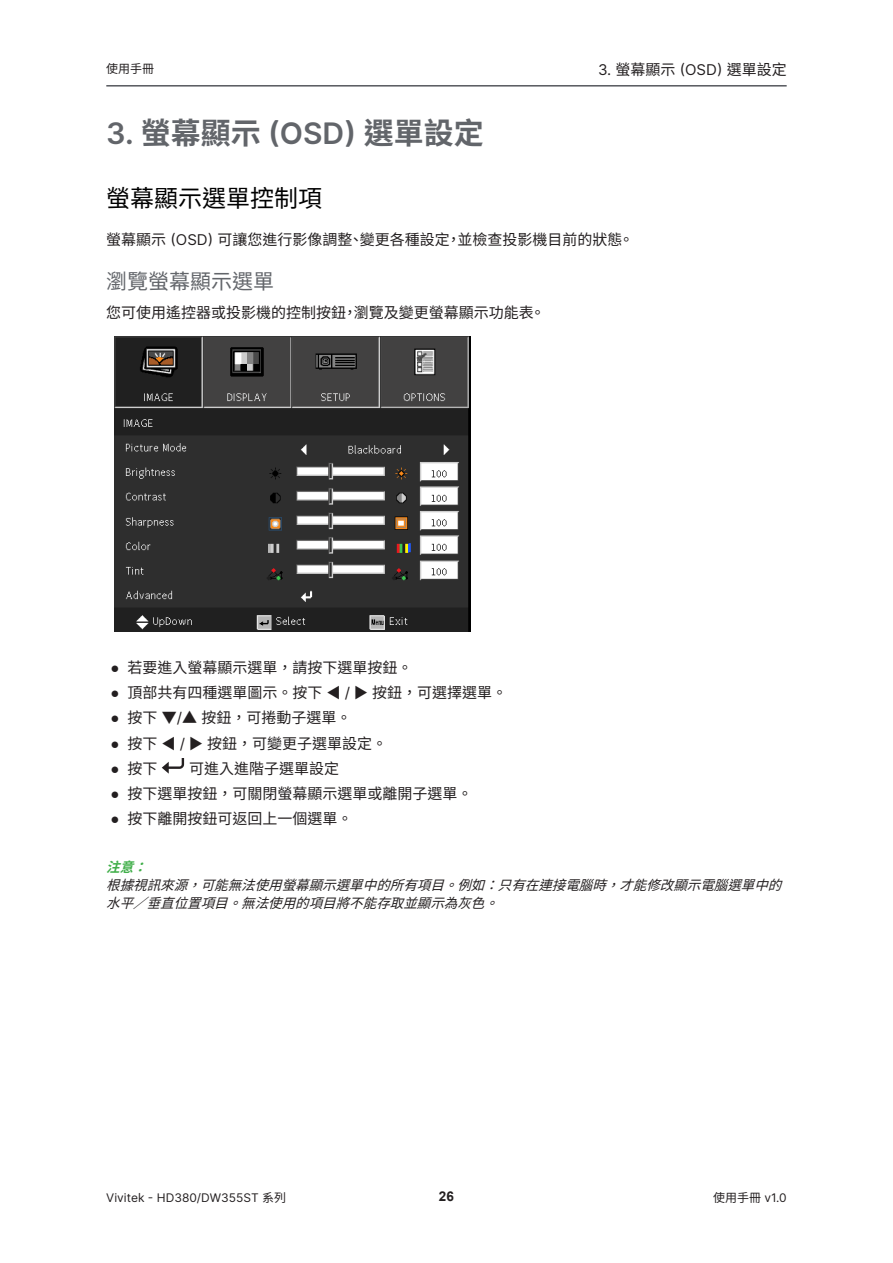
<style>
.page{position:relative;width:893px;height:1263px;background:#fff}
.page>*{position:absolute;margin:0;border:0;box-sizing:border-box;transform-origin:0 0}
.t1{font:700 30px "Noto Sans TC";color:#62656a}
.t2{font:24px "Noto Sans TC";color:#000}
.t3{font:21px "Noto Sans TC";color:#62656a}
.t4{font:15px "Noto Sans TC";color:#231f20}
.Warning{font:italic 13.5px/18px "Noto Sans TC";color:#231f20}
.t5{font:700 13.5px "Arial";color:#231f20}
.t6{font:12px "Delta Sans";color:#231f20}
.t7{font:12px "Noto Sans TC";color:#231f20}
.s1{font-family:"Delta Sans"}
.s2{font-family:"Delta Sans";font-weight:600}
.s3{font-family:"Arial";font-weight:700}
.s4{font-weight:700;color:#40ae49}
.s5{font-family:"Noto Sans TC"}
</style>
<div class="page">
<hr style="left:106px;top:85px;width:681px;height:2px;background:#56585d">
<img style="left:115px;top:337px;width:356px;height:295px">
<svg style="left:162px;top:758px;width:22px;height:16px"></svg>
<p class="t7" style="left:106px;top:62px;width:49px">使用手冊</p>
<p class="t4" style="left:598px;top:61px;width:190px"><span class="s1">3.</span> 螢幕顯示 <span class="s1">(OSD)</span> 選單設定</p>
<h1 class="t1" style="left:106px;top:116px;width:379px"><span class="s2">3.</span> 螢幕顯示 <span class="s2">(OSD)</span> 選單設定</h1>
<h2 class="t2" style="left:106px;top:184px;width:217px">螢幕顯示選單控制項</h2>
<p class="t4" style="left:106px;top:231px;width:529px">螢幕顯示 <span class="s1">(OSD)</span> 可讓您進行影像調整、變更各種設定，並檢查投影機目前的狀態。</p>
<h3 class="t3" style="left:106px;top:269px;width:169px">瀏覽螢幕顯示選單</h3>
<p class="t4" style="left:106px;top:304px;width:440px">您可使用遙控器或投影機的控制按鈕，瀏覽及變更螢幕顯示功能表。</p>
<p class="t4" style="left:111px;top:659px;width:304px"><span class="s3">●</span> 若要進入螢幕顯示選單，請按下選單按鈕。</p>
<p class="t4" style="left:111px;top:684px;width:398px"><span class="s3">●</span> 頂部共有四種選單圖示。按下 <span class="s1">◄ / ►</span> 按鈕，可選擇選單。</p>
<p class="t4" style="left:111px;top:709px;width:242px"><span class="s3">●</span> 按下 ▼<span class="s1">/</span>▲ 按鈕，可捲動子選單。</p>
<p class="t4" style="left:111px;top:735px;width:278px"><span class="s3">●</span> 按下 <span class="s1">◄ / ►</span> 按鈕，可變更子選單設定。</p>
<p class="t4" style="left:111px;top:760px;width:49px"><span class="s3">●</span> 按下</p>
<p class="t4" style="left:189px;top:760px;width:151px">可進入進階子選單設定</p>
<p class="t4" style="left:111px;top:785px;width:364px"><span class="s3">●</span> 按下選單按鈕，可關閉螢幕顯示選單或離開子選單。</p>
<p class="t4" style="left:111px;top:810px;width:244px"><span class="s3">●</span> 按下離開按鈕可返回上一個選單。</p>
<p class="Warning" style="left:106px;top:858px;width:687px"><span class="s4">注意：<br></span>根據視訊來源，可能無法使用螢幕顯示選單中的所有項目。例如：只有在連接電腦時，才能修改顯示電腦選單中的水平／垂直位置項目。無法使用的項目將不能存取並顯示為灰色。</p>
<p class="t6" style="left:106px;top:1189px;width:181px">Vivitek - HD380/DW355ST <span class="s5">系列</span></p>
<p class="t5" style="left:439px;top:1186px;width:17px">26</p>
<p class="t7" style="left:713px;top:1191px;width:75px">使用手冊 <span class="s1">v1.0</span></p>
</div>
